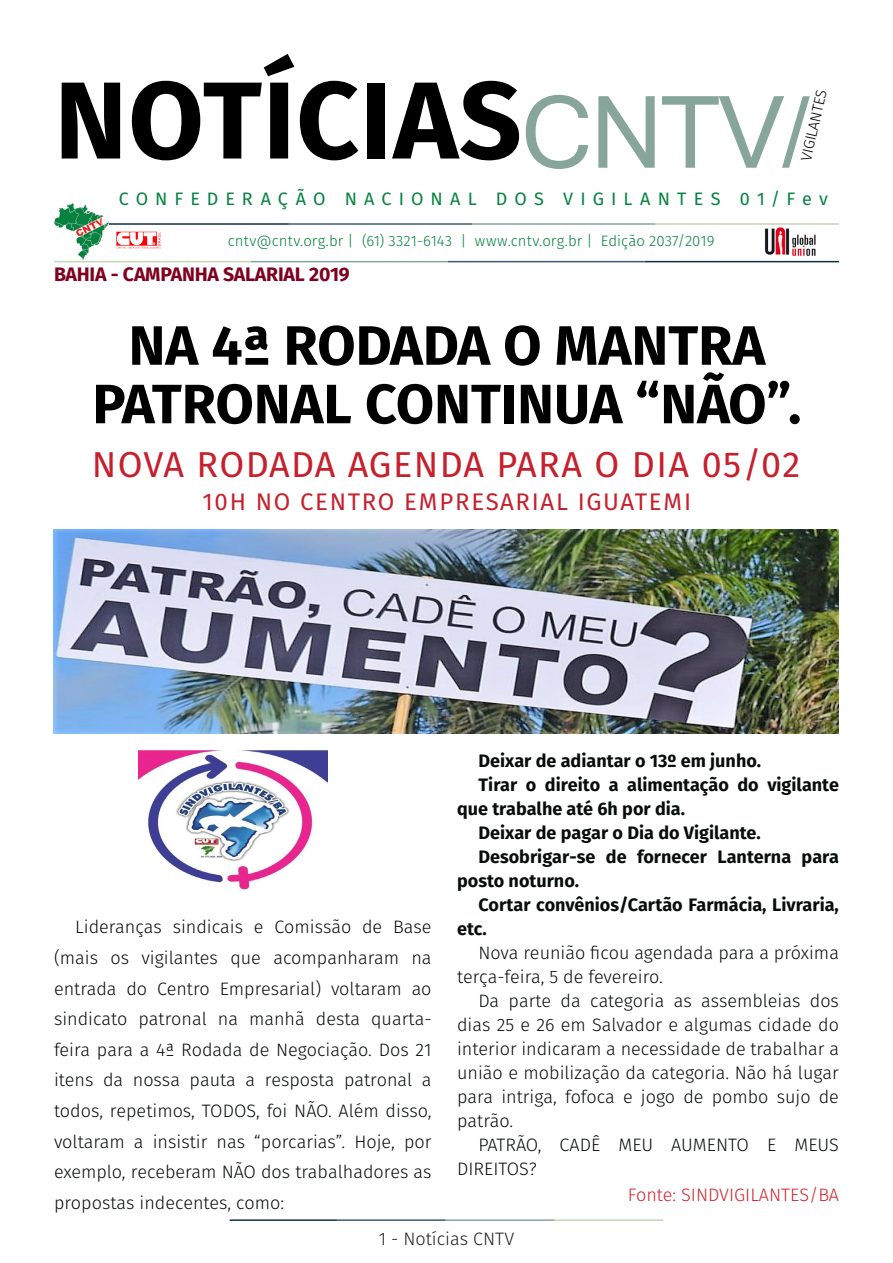
<style>
.page{position:relative;width:893px;height:1263px;background:#fff}
.page>*{position:absolute;margin:0;border:0;box-sizing:border-box;transform-origin:0 0}
.t1{font:111px "Latha";color:#87a59a}
.t2{font:700 109.5px "Fira Sans";letter-spacing:.01em;color:#000}
.t3{font:700 55.5px/58.5px "Fira Sans";color:#000001;text-align:center}
.t4{font:36px "Fira Sans";letter-spacing:.04em;color:#c6202d}
.t5{font:24px "Fira Sans";letter-spacing:.07em;color:#c6202d}
.t6{font:700 19.5px "Fira Sans";letter-spacing:-.01em;color:#7e0220}
.t7{font:300 18px/30.6px "Fira Sans";color:#080d0b;text-align:justify}
.t8{font:700 18px/24px "Fira Sans";color:#080d0b}
.t9{font:18px "Fira Sans";letter-spacing:.395em;color:#068241}
.t10{font:300 18px "Fira Sans";color:#d1232a}
.t11{font:300 18px "Fira Sans";color:#231f20}
.t12{font:300 15px "Fira Sans";letter-spacing:.005em;color:#068241}
.t13{font:300 15px "Fira Sans";color:#000001}
</style>
<div class="page">
<hr style="left:230px;top:1219px;width:107px;height:2px;background:#0e323f">
<hr style="left:337px;top:1219px;width:109px;height:2px;background:#3a5f6d">
<hr style="left:446px;top:1219px;width:109px;height:2px;background:#87a59a">
<hr style="left:555px;top:1219px;width:108px;height:2px;background:#c6d5b7">
<img style="left:764px;top:227px;width:54px;height:34px">
<hr style="left:108px;top:223px;width:181px;height:2px;background:#0e323f">
<hr style="left:289px;top:223px;width:183px;height:2px;background:#3a5f6d">
<hr style="left:472px;top:223px;width:184px;height:2px;background:#87a59a">
<hr style="left:656px;top:223px;width:183px;height:2px;background:#c6d5b7">
<hr style="left:645px;top:261px;width:194px;height:1px;background:#0e323f">
<hr style="left:448px;top:261px;width:197px;height:1px;background:#3a5f6d">
<hr style="left:251px;top:261px;width:197px;height:1px;background:#87a59a">
<hr style="left:54px;top:261px;width:197px;height:1px;background:#c6d5b7">
<img style="left:54px;top:203px;width:54px;height:57px">
<img style="left:108px;top:222px;width:61px;height:27px">
<img style="left:54px;top:530px;width:784px;height:203px">
<img style="left:138px;top:750px;width:190px;height:140px">
<p class="t2" style="left:55px;top:28px;width:469px">NOTÍCIAS</p>
<p class="t13" style="left:795px;top:158px;width:74px;rotate:-77deg">VIGILANTES</p>
<p class="t1" style="left:521px;top:45px;width:290px">CNTV/</p>
<p class="t9" style="left:119px;top:185px;width:711px">CONFEDERAÇÃO NACIONAL DOS VIGILANTES 01/Fev</p>
<p class="t12" style="left:228px;top:230px;width:488px">cntv@cntv.org.br | (61) 3321-6143 | www.cntv.org.br | Edição 2037/2019</p>
<p class="t6" style="left:54px;top:257px;width:297px">BAHIA - CAMPANHA SALARIAL 2019</p>
<p class="t3" style="left:92px;top:312px;width:710px">NA 4ª RODADA O MANTRA<br>PATRONAL CONTINUA “NÃO”.</p>
<p class="t4" style="left:92px;top:437px;width:710px">NOVA RODADA AGENDA PARA O DIA 05/02</p>
<p class="t5" style="left:203px;top:483px;width:490px">10H NO CENTRO EMPRESARIAL IGUATEMI</p>
<p class="t7" style="left:54px;top:911px;width:379px;text-indent:21px">Lideranças sindicais e Comissão de Base (mais os vigilantes que acompanharam na entrada do Centro Empresarial) voltaram ao sindicato patronal na manhã desta quarta&shy;feira para a 4ª Rodada de Negociação. Dos 21 itens da nossa pauta a resposta patronal a todos, repetimos, TODOS, foi NÃO. Além disso, voltaram a insistir nas “porcarias”. Hoje, por exemplo, receberam NÃO dos trabalhadores as propostas indecentes, como:</p>
<p class="t8" style="left:478px;top:748px;width:284px">Deixar de adiantar o 13º em junho.</p>
<p class="t8" style="left:457px;top:772px;width:383px;text-indent:21px">Tirar o direito a alimentação do vigilante que trabalhe até 6h por dia.</p>
<p class="t8" style="left:478px;top:820px;width:284px">Deixar de pagar o Dia do Vigilante.</p>
<p class="t8" style="left:457px;top:844px;width:383px;text-indent:21px">Desobrigar-se de fornecer Lanterna para posto noturno.</p>
<p class="t8" style="left:457px;top:892px;width:383px;text-indent:21px">Cortar convênios/Cartão Farmácia, Livraria, etc.</p>
<p class="t7" style="left:457px;top:941px;width:383px;line-height:24px;text-indent:21px">Nova reunião ficou agendada para a próxima terça-feira, 5 de fevereiro.</p>
<p class="t7" style="left:457px;top:989px;width:383px;line-height:24px;text-indent:21px">Da parte da categoria as assembleias dos dias 25 e 26 em Salvador e algumas cidade do interior indicaram a necessidade de trabalhar a união e mobilização da categoria. Não há lugar para intriga, fofoca e jogo de pombo sujo de patrão.</p>
<p class="t7" style="left:457px;top:1133px;width:383px;line-height:24px;text-indent:21px">PATRÃO, CADÊ MEU AUMENTO E MEUS<br>DIREITOS?</p>
<p class="t10" style="left:628px;top:1182px;width:213px">Fonte: SINDVIGILANTES/BA</p>
<p class="t11" style="left:379px;top:1226px;width:137px">1 - Notícias CNTV</p>
</div>
